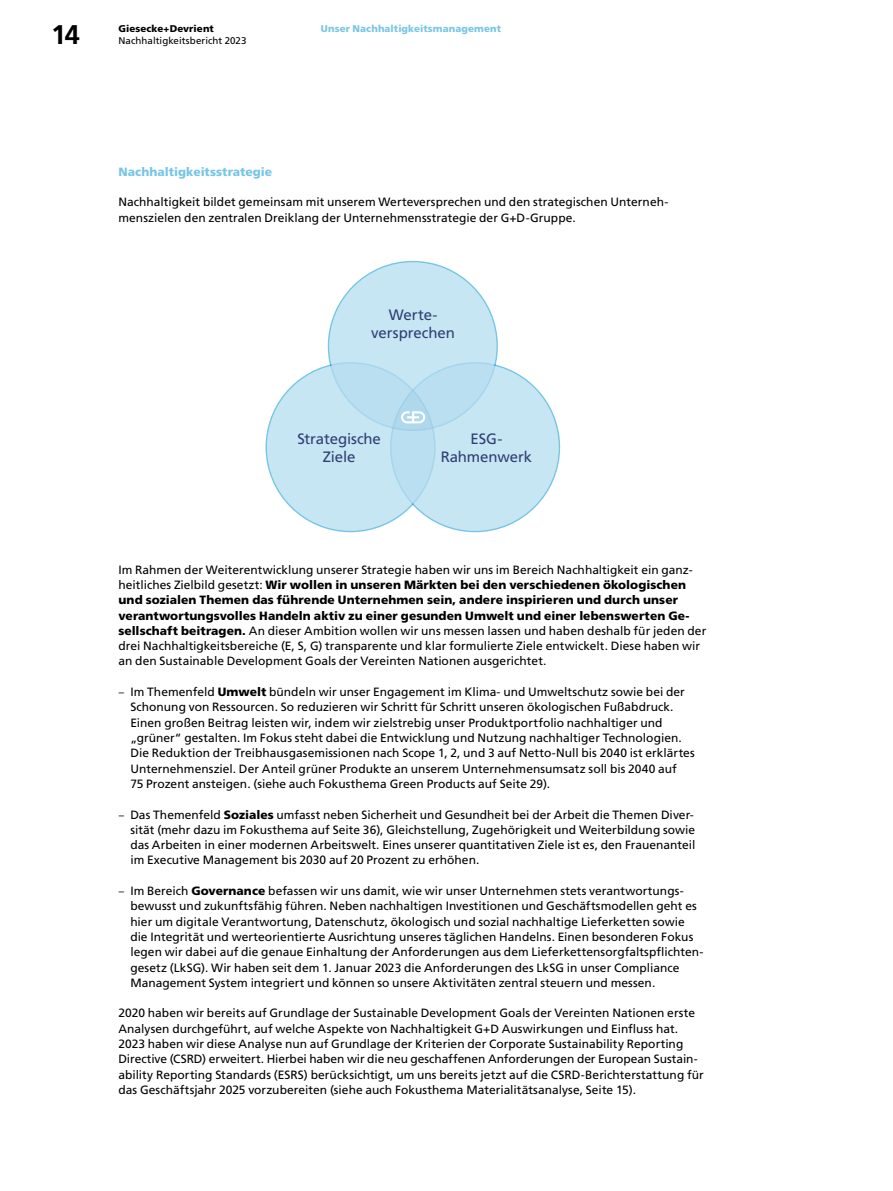
<style>
.page{position:relative;width:893px;height:1191px;background:#fff}
.page>*{position:absolute;margin:0;border:0;box-sizing:border-box;transform-origin:0 0}
.t1{font:700 27px "Frutiger LT Pro";color:#000}
.t2{font:15px/18px "Frutiger LT Pro";letter-spacing:-.005em;color:#2f3f72;text-align:center}
.t3{font:12px/15.3px "Frutiger LT Pro";color:#000}
.t4{font:900 12px "Frutiger LT Pro";color:#77c6e5}
.t5{font:900 9.75px "Frutiger LT Pro";letter-spacing:.01em;color:#77c6e5}
.t6{font:9.75px "Frutiger LT Pro";letter-spacing:.01em;color:#000}
.t7{font:900 9.75px "Frutiger LT Pro";letter-spacing:.01em;color:#000}
.s1{font-weight:900}
.s2{font-family:"Myriad Pro"}
</style>
<div class="page">
<div style="left:267px;top:363px;width:167px;height:168px;background:#c7e6f4;border-radius:50%"></div>
<div style="left:329px;top:262px;width:167px;height:167px;background:linear-gradient(to right,#c1e3f2,#c8e6f4);border-radius:50%"></div>
<div style="left:392px;top:363px;width:167px;height:168px;background:linear-gradient(to right,#b8def0,#cae8f5);border-radius:50%"></div>
<svg style="left:401px;top:411px;width:24px;height:12px"></svg>
<h1 class="t1" style="left:51px;top:19px;width:30px">14</h1>
<p class="t7" style="left:118px;top:23px;width:97px">Giesecke+Devrient</p>
<p class="t6" style="left:118px;top:35px;width:130px">Nachhaltigkeitsbericht 2023</p>
<p class="t5" style="left:321px;top:23px;width:182px">Unser Nachhaltigkeitsmanagement</p>
<p class="t4" style="left:118px;top:164px;width:155px">Nachhaltigkeitsstrategie</p>
<p class="t3" style="left:118px;top:194px;width:551px">Nachhaltigkeit bildet gemeinsam mit unserem Werteversprechen und den strategischen Unterneh&shy;menszielen den zentralen Dreiklang der Unternehmensstrategie der G+D-Gruppe.</p>
<p class="t2" style="left:371px;top:305px;width:85px">Werte&shy;versprechen</p>
<p class="t2" style="left:297px;top:429px;width:85px">Strategische<br>Ziele</p>
<p class="t2" style="left:441px;top:429px;width:93px">ESG-<br>Rahmenwerk</p>
<p class="t3" style="left:118px;top:562px;width:589px">Im Rahmen der Weiterentwicklung unserer Strategie haben wir uns im Bereich Nachhaltigkeit ein ganz&shy;heitliches Zielbild gesetzt: <span class="s1">Wir wollen in unseren Märkten bei den verschiedenen ökologischen und sozialen Themen das führende Unternehmen sein, andere inspirieren und durch unser verantwortungsvolles Handeln aktiv zu einer gesunden Umwelt und einer lebenswerten Ge&shy;sellschaft beitragen.</span> An dieser Ambition wollen wir uns messen lassen und haben deshalb für jeden der drei Nachhaltigkeitsbereiche (E, S, G) transparente und klar formulierte Ziele entwickelt. Diese haben wir an den Sustainable Development Goals der Vereinten Nationen ausgerichtet.</p>
<p class="t3" style="left:130px;top:684px;width:566px;text-indent:-12px"><span class="s2">–</span> Im Themenfeld <span class="s1">Umwelt</span> bündeln wir unser Engagement im Klima- und Umweltschutz sowie bei der Schonung von Ressourcen. So reduzieren wir Schritt für Schritt unseren ökologischen Fußabdruck.<br>Einen großen Beitrag leisten wir, indem wir zielstrebig unser Produktportfolio nachhaltiger und „grüner“ gestalten. Im Fokus steht dabei die Entwicklung und Nutzung nachhaltiger Technologien.<br>Die Reduktion der Treibhausgasemissionen nach Scope 1, 2, und 3 auf Netto-Null bis 2040 ist erklärtes Unternehmensziel. Der Anteil grüner Produkte an unserem Unternehmensumsatz soll bis 2040 auf<br>75 Prozent ansteigen. (siehe auch Fokusthema Green Products auf Seite 29).</p>
<p class="t3" style="left:130px;top:806px;width:567px;text-indent:-12px"><span class="s2">–</span> Das Themenfeld <span class="s1">Soziales</span> umfasst neben Sicherheit und Gesundheit bei der Arbeit die Themen Diver&shy;sität (mehr dazu im Fokusthema auf Seite 36), Gleichstellung, Zugehörigkeit und Weiterbildung sowie das Arbeiten in einer modernen Arbeitswelt. Eines unserer quantitativen Ziele ist es, den Frauenanteil im Executive Management bis 2030 auf 20 Prozent zu erhöhen.</p>
<p class="t3" style="left:130px;top:883px;width:574px;text-indent:-12px"><span class="s2">–</span> Im Bereich <span class="s1">Governance</span> befassen wir uns damit, wie wir unser Unternehmen stets verantwortungs&shy;bewusst und zukunftsfähig führen. Neben nachhaltigen Investitionen und Geschäftsmodellen geht es hier um digitale Verantwortung, Datenschutz, ökologisch und sozial nachhaltige Lieferketten sowie die Integrität und werteorientierte Ausrichtung unseres täglichen Handelns. Einen besonderen Fokus legen wir dabei auf die genaue Einhaltung der Anforderungen aus dem Lieferkettensorgfaltspflichten&shy;gesetz (LkSG). Wir haben seit dem 1. Januar 2023 die Anforderungen des LkSG in unser Compliance Management System integriert und können so unsere Aktivitäten zentral steuern und messen.</p>
<p class="t3" style="left:118px;top:1005px;width:587px">2020 haben wir bereits auf Grundlage der Sustainable Development Goals der Vereinten Nationen erste Analysen durchgeführt, auf welche Aspekte von Nachhaltigkeit G+D Auswirkungen und Einfluss hat.<br>2023 haben wir diese Analyse nun auf Grundlage der Kriterien der Corporate Sustainability Reporting Directive (CSRD) erweitert. Hierbei haben wir die neu geschaffenen Anforderungen der European Sustain&shy;ability Reporting Standards (ESRS) berücksichtigt, um uns bereits jetzt auf die CSRD-Berichterstattung für das Geschäftsjahr 2025 vorzubereiten (siehe auch Fokusthema Materialitätsanalyse, Seite 15).</p>
</div>
